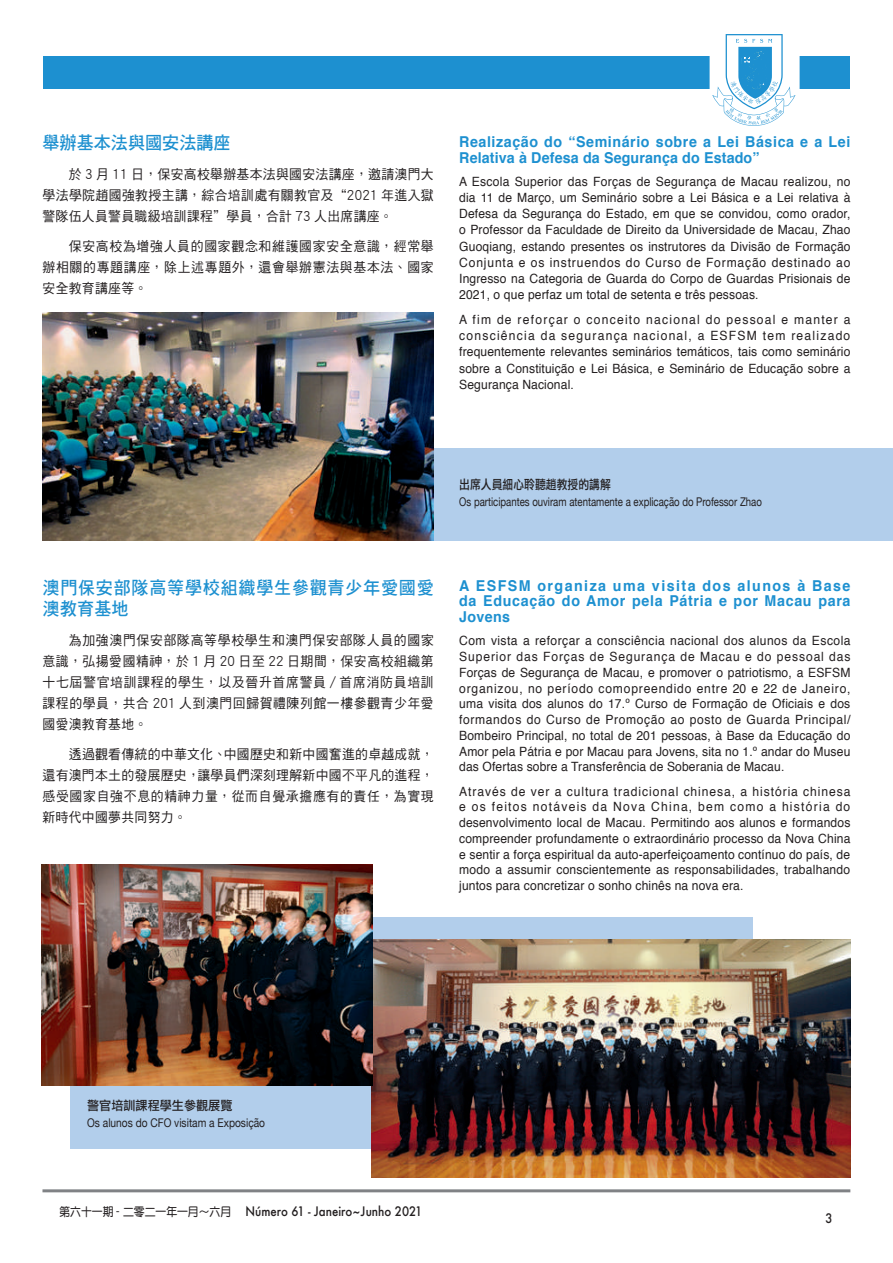
<style>
.page{position:relative;width:893px;height:1263px;background:#fff}
.page>*{position:absolute;margin:0;border:0;box-sizing:border-box;transform-origin:0 0}
.t1{font:18px/21px "DF Hei HK W7";letter-spacing:.04em;color:#1d90d0;scale:.95 1}
.t2{font:18px "DF Hei HK W7";color:#1d90d0;scale:.95 1}
.t3{font:700 15px/15.8px "Helvetica";letter-spacing:.04em;color:#1d90d0;scale:.95 1}
.t4{font:13.5px/21px "DF Hei HK W5";letter-spacing:.045em;color:#231f20;text-align:justify;scale:.95 1}
.t5{font:12.75px/15.8px "Helvetica";letter-spacing:.01em;color:#231f20;text-align:justify;scale:.95 1}
.t6{font:12.75px "DF Li Hei HK W5";color:#231f20;scale:.85 1}
.t7{font:12.75px "DF Li Hei HK W5";color:#231f20;scale:.95 1}
.t8{font:500 12.75px "Futura";color:#231f20;scale:.9 1}
.t9{font:12px "Helvetica Neue";color:#231f20;scale:.8 1}
.t10{font:12px "DF Yuan HK W7";color:#231f20;scale:.9 1}
.t11{font:12px "Helvetica Neue";color:#231f20;scale:.85 1}
.s1{font-family:"Futura";font-weight:500;font-size:12.75px}
</style>
<div class="page">
<hr style="left:42px;top:1189px;width:808px;height:3px;background:#808285">
<div style="left:43px;top:57px;width:807px;height:32px;background:#1d90d0"></div>
<svg style="left:710px;top:34px;width:90px;height:92px"></svg>
<div style="left:70px;top:917px;width:683px;height:231px;background:#b2ceeb"></div>
<div style="left:74px;top:448px;width:819px;height:93px;background:#b2ceeb"></div>
<img style="left:43px;top:312px;width:391px;height:229px">
<img style="left:372px;top:940px;width:478px;height:238px">
<img style="left:42px;top:865px;width:330px;height:220px">
<h1 class="t2" style="left:43px;top:133px;width:199px">舉辦基本法與國安法講座</h1>
<p class="t4" style="left:43px;top:164px;width:413px;text-indent:26px">於 3 月 11 日，保安高校舉辦基本法與國安法講座，邀請澳門大學法學院趙國強教授主講，綜合培訓處有關教官及“2021 年進入獄警隊伍人員警員職級培訓課程”學員，合計 73 人出席講座。</p>
<p class="t4" style="left:43px;top:235px;width:413px;text-indent:26px">保安高校為增強人員的國家觀念和維護國家安全意識，經常舉辦相關的專題講座，除上述專題外，還會舉辦憲法與基本法、國家安全教育講座等。</p>
<p class="t3" style="left:459px;top:134px;width:413px;line-height:16.2px">Realização do “Seminário sobre a Lei Básica e a Lei<br>Relativa à Defesa da Segurança do Estado”</p>
<p class="t5" style="left:459px;top:174px;width:413px;line-height:16.2px">A Escola Superior das Forças de Segurança de Macau realizou, no dia 11 de Março, um Seminário sobre a Lei Básica e a Lei relativa à Defesa da Segurança do Estado, em que se convidou, como orador, o Professor da Faculdade de Direito da Universidade de Macau, Zhao Guoqiang, estando presentes os instrutores da Divisão de Formação Conjunta e os instruendos do Curso de Formação destinado ao Ingresso na Categoria de Guarda do Corpo de Guardas Prisionais de 2021, o que perfaz um total de setenta e três pessoas.</p>
<p class="t5" style="left:459px;top:312px;width:413px;line-height:16.2px">A fim de reforçar o conceito nacional do pessoal e manter a consciência da segurança nacional, a ESFSM tem realizado frequentemente relevantes seminários temáticos, tais como seminário sobre a Constituição e Lei Básica, e Seminário de Educação sobre a Segurança Nacional.</p>
<p class="t6" style="left:459px;top:477px;width:180px">出席人員細心聆聽趙教授的講解</p>
<p class="t9" style="left:459px;top:493px;width:380px">Os participantes ouviram atentamente a explicação do Professor Zhao</p>
<h1 class="t1" style="left:43px;top:577px;width:413px">澳門保安部隊高等學校組織學生參觀青少年愛國愛澳教育基地</h1>
<p class="t4" style="left:43px;top:630px;width:413px;text-indent:26px">為加強澳門保安部隊高等學校學生和澳門保安部隊人員的國家意識，弘揚愛國精神，於 1 月 20 日至 22 日期間，保安高校組織第十七屆警官培訓課程的學生，以及晉升首席警員 / 首席消防員培訓課程的學員，共合 201 人到澳門回歸賀禮陳列館一樓參觀青少年愛國愛澳教育基地。</p>
<p class="t4" style="left:43px;top:743px;width:413px;text-indent:26px">透過觀看傳統的中華文化、中國歷史和新中國奮進的卓越成就，還有澳門本土的發展歷史，讓學員們深刻理解新中國不平凡的進程，感受國家自強不息的精神力量，從而自覺承擔應有的責任，為實現新時代中國夢共同努力。</p>
<p class="t3" style="left:459px;top:578px;width:413px;text-align:justify">A ESFSM organiza uma visita dos alunos à Base da Educação do Amor pela Pátria e por Macau para Jovens</p>
<p class="t5" style="left:459px;top:633px;width:413px">Com vista a reforçar a consciência nacional dos alunos da Escola Superior das Forças de Segurança de Macau e do pessoal das Forças de Segurança de Macau, e promover o patriotismo, a ESFSM organizou, no período comopreendido entre 20 e 22 de Janeiro, uma visita dos alunos do 17.º Curso de Formação de Oficiais e dos formandos do Curso de Promoção ao posto de Guarda Principal/ Bombeiro Principal, no total de 201 pessoas, à Base da Educação do Amor pela Pátria e por Macau para Jovens, sita no 1.º andar do Museu das Ofertas sobre a Transferência de Soberania de Macau.</p>
<p class="t5" style="left:459px;top:783px;width:413px">Através de ver a cultura tradicional chinesa, a história chinesa e os feitos notáveis da Nova China, bem como a história do desenvolvimento local de Macau. Permitindo aos alunos e formandos compreender profundamente o extraordinário processo da Nova China e sentir a força espiritual da auto-aperfeiçoamento contínuo do país, de modo a assumir conscientemente as responsabilidades, trabalhando juntos para concretizar o sonho chinês na nova era.</p>
<p class="t7" style="left:87px;top:1098px;width:154px">警官培訓課程學生參觀展覽</p>
<p class="t11" style="left:87px;top:1114px;width:211px">Os alunos do CFO visitam a Exposição</p>
<p class="t10" style="left:59px;top:1205px;width:327px">第六十一期 - 二零二一年一月～六月 <span class="s1">Número 61 - Janeiro</span></p>
<p class="t8" style="left:352px;top:1209px;width:11px">~</p>
<p class="t8" style="left:361px;top:1203px;width:70px">Junho 2021</p>
<p class="t8" style="left:825px;top:1210px;width:9px">3</p>
</div>
